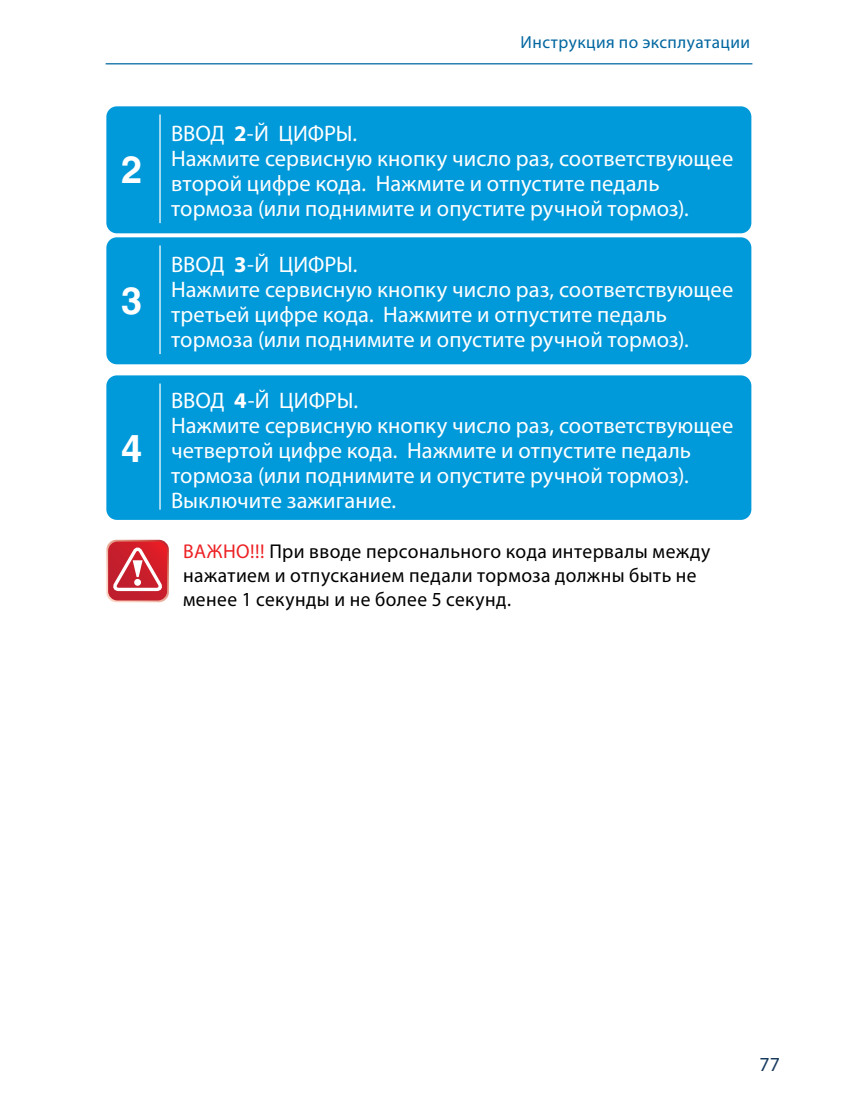
<style>
.page{position:relative;width:851px;height:1099px;background:#fff}
.page>*{position:absolute;margin:0;border:0;box-sizing:border-box;transform-origin:0 0}
.t1{font:700 37.5px "Helios";color:#fff}
.t2{font:22.5px/25px "Myriad Pro";letter-spacing:.005em;color:#fff}
.t3{font:20px/24px "Myriad Pro";letter-spacing:.02em;color:#000}
.t4{font:20px "Myriad Pro";color:#17395e}
.t5{font:17.5px "Myriad Pro";letter-spacing:.025em;color:#0066a0}
.s1{font-weight:700}
.s2{color:#ed2124}
</style>
<div class="page">
<hr style="left:106px;top:63px;width:646px;height:1px;background:#0066a0">
<div style="left:106px;top:106px;width:645px;height:127px;background:#0099da;border-radius:11px"></div>
<hr style="left:159px;top:114px;width:2px;height:109px;background:#fff">
<div style="left:106px;top:237px;width:645px;height:127px;background:#0099da;border-radius:11px"></div>
<hr style="left:159px;top:245px;width:2px;height:109px;background:#fff">
<div style="left:106px;top:375px;width:645px;height:145px;background:#0099da;border-radius:11px"></div>
<hr style="left:159px;top:383px;width:2px;height:126px;background:#fff">
<svg style="left:106px;top:540px;width:63px;height:62px;background:#d65159"></svg>
<div style="left:134px;top:579px;width:7px;height:6px;background:#fff;border-radius:50%"></div>
<h1 class="t1" style="left:121px;top:147px;width:23px">2</h1>
<h1 class="t1" style="left:121px;top:278px;width:23px">3</h1>
<h1 class="t1" style="left:121px;top:426px;width:23px">4</h1>
<p class="t5" style="left:520px;top:32px;width:231px">Инструкция по эксплуатации</p>
<p class="t2" style="left:171px;top:121px;width:563px">ВВОД <span class="s1">2</span>-Й ЦИФРЫ.<br>Нажмите сервисную кнопку число раз, соответствующее второй цифре кода. Нажмите и отпустите педаль тормоза (или поднимите и опустите ручной тормоз).</p>
<p class="t2" style="left:171px;top:251px;width:563px">ВВОД <span class="s1">3</span>-Й ЦИФРЫ.<br>Нажмите сервисную кнопку число раз, соответствующее третьей цифре кода. Нажмите и отпустите педаль тормоза (или поднимите и опустите ручной тормоз).</p>
<p class="t2" style="left:171px;top:387px;width:563px">ВВОД <span class="s1">4</span>-Й ЦИФРЫ.<br>Нажмите сервисную кнопку число раз, соответствующее четвертой цифре кода. Нажмите и отпустите педаль тормоза (или поднимите и опустите ручной тормоз).<br>Выключите зажигание.</p>
<p class="t3" style="left:183px;top:539px;width:528px"><span class="s2">ВАЖНО!!!</span> При вводе персонального кода интервалы между нажатием и отпусканием педали тормоза должны быть не менее 1 секунды и не более 5 секунд.</p>
<p class="t4" style="left:759px;top:1052px;width:22px">77</p>
</div>
